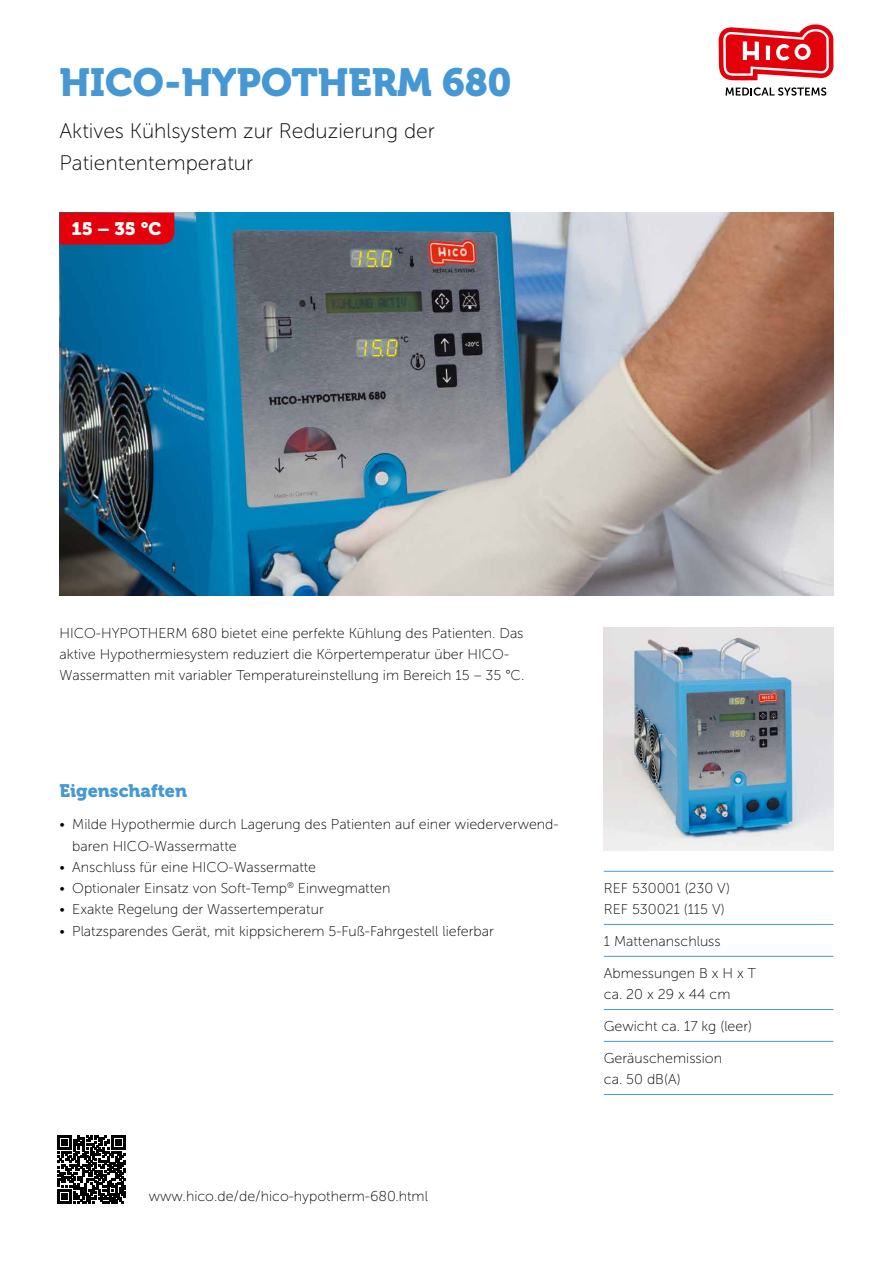
<style>
.page{position:relative;width:893px;height:1263px;background:#fff}
.page>*{position:absolute;margin:0;border:0;box-sizing:border-box;transform-origin:0 0}
.t1{font:39px "Museo 900";color:#4698d4}
.t2{font:21px/32px "Museo Sans 100";color:#000}
.t3{font:18px "Museo 900";color:#4698d4}
.t4{font:18px "Museo 900";color:#fff}
.t5{font:14.25px/21.3px "Museo Sans 100";color:#000}
</style>
<div class="page">
<img style="left:60px;top:213px;width:773px;height:382px">
<img style="left:604px;top:627px;width:229px;height:223px">
<svg style="left:57px;top:1135px;width:69px;height:69px"></svg>
<div style="left:60px;top:213px;width:114px;height:31px;background:#e3000b"></div>
<hr style="left:604px;top:871px;width:229px;height:1px;background:#4698d4">
<hr style="left:604px;top:924px;width:229px;height:1px;background:#4698d4">
<hr style="left:604px;top:956px;width:229px;height:1px;background:#4698d4">
<hr style="left:604px;top:1009px;width:229px;height:1px;background:#4698d4">
<hr style="left:604px;top:1041px;width:229px;height:1px;background:#4698d4">
<hr style="left:604px;top:1094px;width:229px;height:1px;background:#4698d4">
<svg style="left:719px;top:24px;width:114px;height:56px"></svg>
<svg style="left:725px;top:87px;width:101px;height:9px"></svg>
<h1 class="t1" style="left:60px;top:60px;width:454px">HICO-HYPOTHERM 680</h1>
<h2 class="t2" style="left:60px;top:115px;width:377px">Aktives Kühlsystem zur Reduzierung der<br>Patiententemperatur</h2>
<p class="t4" style="left:72px;top:219px;width:91px">15 – 35 °C</p>
<p class="t5" style="left:60px;top:622px;width:466px">HICO-HYPOTHERM 680 bietet eine perfekte Kühlung des Patienten. Das aktive Hypothermiesystem reduziert die Körpertemperatur über HICO-<br>Wassermatten mit variabler Temperatureinstellung im Bereich 15 – 35 °C.</p>
<p class="t3" style="left:60px;top:781px;width:129px">Eigenschaften</p>
<p class="t5" style="left:72px;top:814px;width:488px;text-indent:-13px">• Milde Hypothermie durch Lagerung des Patienten auf einer wiederverwend&shy;baren HICO-Wassermatte</p>
<p class="t5" style="left:60px;top:856px;width:258px">• Anschluss für eine HICO-Wassermatte</p>
<p class="t5" style="left:60px;top:878px;width:332px">• Optionaler Einsatz von Soft-Temp<sup>®</sup> Einwegmatten</p>
<p class="t5" style="left:60px;top:899px;width:266px">• Exakte Regelung der Wassertemperatur</p>
<p class="t5" style="left:60px;top:920px;width:436px">• Platzsparendes Gerät, mit kippsicherem 5-Fuß-Fahrgestell lieferbar</p>
<p class="t5" style="left:149px;top:1186px;width:281px">www.hico.de/de/hico-hypotherm-680.html</p>
<p class="t5" style="left:604px;top:878px;width:128px">REF 530001 (230 V)<br>REF 530021 (115 V)</p>
<p class="t5" style="left:604px;top:931px;width:118px">1 Mattenanschluss</p>
<p class="t5" style="left:604px;top:963px;width:154px">Abmessungen B x H x T ca. 20 x 29 x 44 cm</p>
<p class="t5" style="left:604px;top:1016px;width:150px">Gewicht ca. 17 kg (leer)</p>
<p class="t5" style="left:604px;top:1048px;width:120px">Geräuschemission ca. 50 dB(A)</p>
</div>
